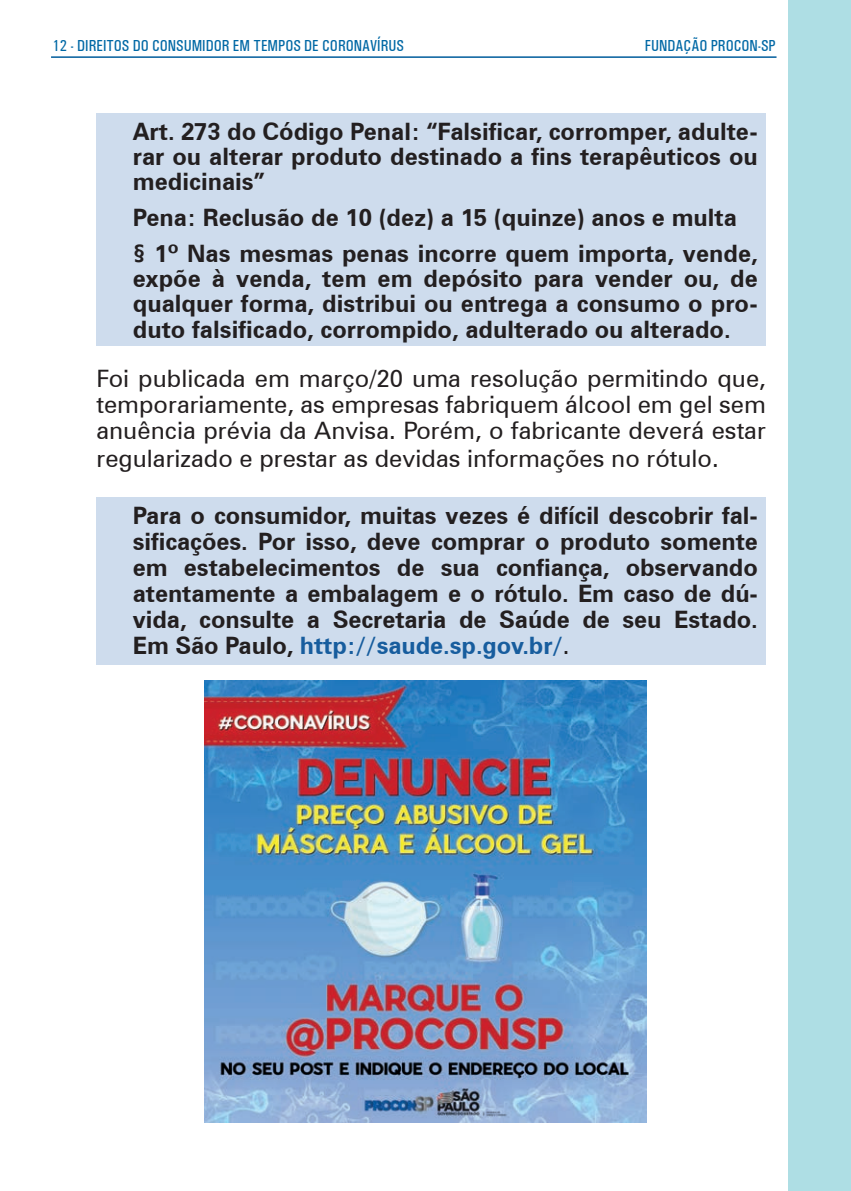
<style>
.page{position:relative;width:851px;height:1191px;background:#fff}
.page>*{position:absolute;margin:0;border:0;box-sizing:border-box;transform-origin:0 0}
.t1{font:700 24px/26px "Zurich BT";color:#231f20;text-align:justify}
.t2{font:24px/26.6px "Zurich BT";color:#231f20;text-align:justify}
.t3{font:500 16px "Univers Condensed";color:#0068a5}
.s1{color:#175d9e}
.s2{font-weight:400}
</style>
<div class="page">
<img style="left:204px;top:681px;width:442px;height:442px">
<div style="left:788px;top:0;width:62px;height:1191px;background:#aedee4"></div>
<hr style="left:51px;top:56px;width:725px;height:2px;background:#005d9c">
<div style="left:96px;top:113px;width:669px;height:233px;background:#cedced"></div>
<div style="left:96px;top:498px;width:669px;height:167px;background:#cedced"></div>
<p class="t3" style="left:53px;top:36px;width:352px">12 - DIREITOS DO CONSUMIDOR EM TEMPOS DE CORONAVÍRUS</p>
<p class="t3" style="left:645px;top:36px;width:132px">FUNDAÇÃO PROCON-SP</p>
<p class="t1" style="left:133px;top:118px;width:626px;line-height:25px">Art. 273 do Código Penal: “Falsificar, corromper, adulte&shy;rar ou alterar produto destinado a fins terapêuticos ou medicinais”</p>
<p class="t1" style="left:133px;top:199px;width:626px;line-height:36.4px">Pena: Reclusão de 10 (dez) a 15 (quinze) anos e multa<br>§ 1º Nas mesmas penas incorre quem importa, vende,</p>
<p class="t1" style="left:133px;top:266px;width:626px">expõe à venda, tem em depósito para vender ou, de qualquer forma, distribui ou entrega a consumo o pro&shy;duto falsificado, corrompido, adulterado ou alterado.</p>
<p class="t2" style="left:96px;top:365px;width:671px">Foi publicada em março/20 uma resolução permitindo que, temporariamente, as empresas fabriquem álcool em gel sem anuência prévia da Anvisa. Porém, o fabricante deverá estar regularizado e prestar as devidas informações no rótulo.</p>
<p class="t1" style="left:133px;top:502px;width:626px">Para o consumidor, muitas vezes é difícil descobrir fal&shy;sificações. Por isso, deve comprar o produto somente em estabelecimentos de sua confiança, observando atentamente a embalagem e o rótulo. Em caso de dú&shy;vida, consulte a Secretaria de Saúde de seu Estado.<br>Em São Paulo, <span class="s1">http://saude.sp.gov.br/</span><span class="s2">.</span></p>
</div>
